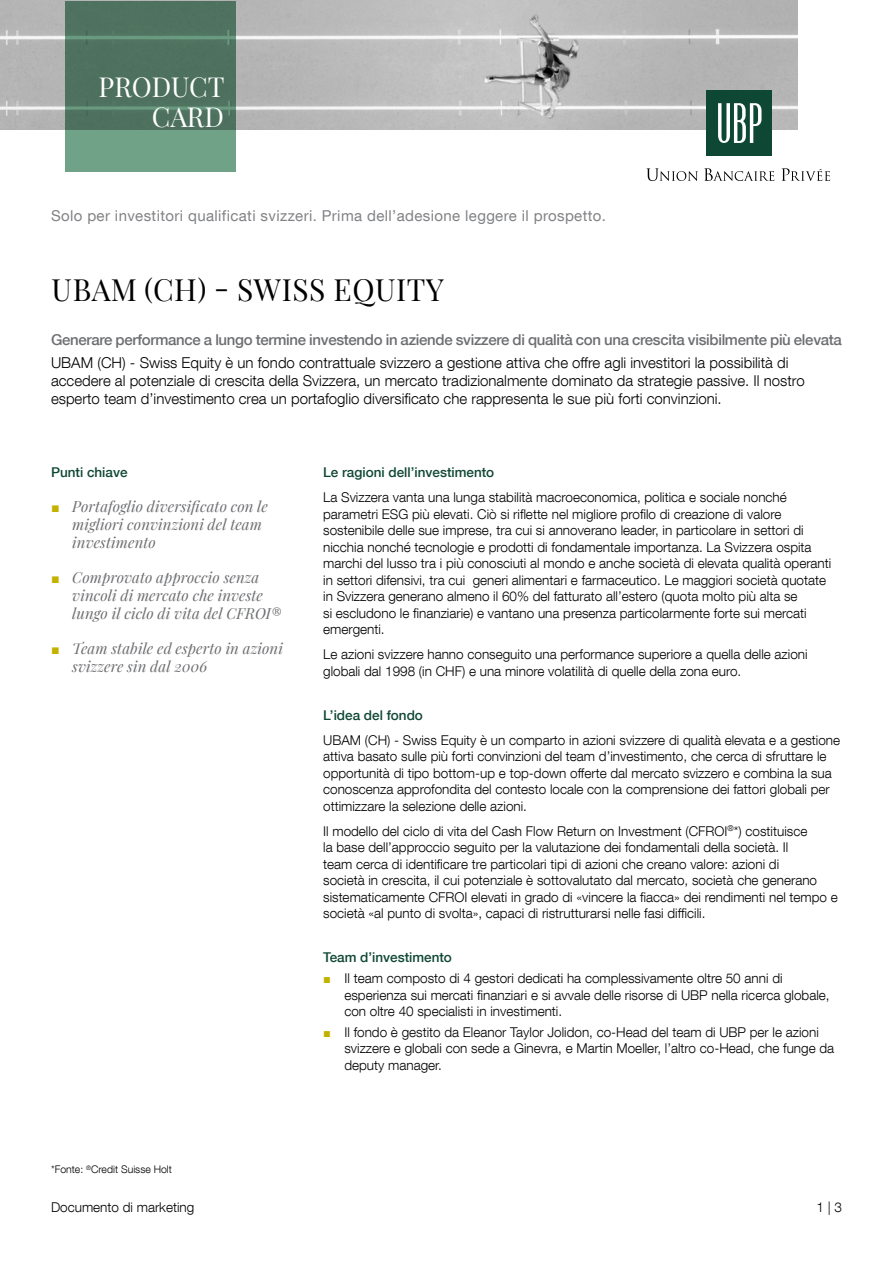
<style>
.page{position:relative;width:893px;height:1263px;background:#fff}
.page>*{position:absolute;margin:0;border:0;box-sizing:border-box;transform-origin:0 0}
.nom_du_fonds{font:30px "Playfair Display";letter-spacing:.02em;color:#000}
.t1{font:27px "Playfair Display";color:#fff}
.Texte_Intro{font:300 15px/18px "Helvetica Neue LT Com";color:#000}
.t2{font:italic 15px/18px "Playfair Display";letter-spacing:.005em;color:#6d6e71}
.Texte_Intro_65{font:500 15px "Helvetica Neue LT Com";letter-spacing:-.02em;color:#6d6e71}
.For_qualified_investor{font:15px "Helvetica Neue LT Com";letter-spacing:.025em;color:#808285}
.Texte{font:300 13.5px/16.5px "Helvetica Neue LT Com";color:#000}
.Titre_Niv_2{font:500 13.5px "Helvetica Neue LT Com";color:#0f4735}
.MARKETING_COMMUNICATION{font:300 13.5px "Helvetica Neue LT Com";color:#000}
.Légende{font:300 10.5px "Helvetica Neue LT Com";color:#000}
.s1{font-family:"Arial";font-style:normal;font-size:14.25px;color:#c3b100}
.s2{font-family:"Arial";font-weight:400;font-size:12.9px;color:#c3b100}
</style>
<div class="page">
<img style="left:0;top:0;width:797px;height:130px">
<svg style="left:65px;top:1px;width:170px;height:170px;background:#567f69"></svg>
<svg style="left:646px;top:168px;width:52px;height:13px"></svg>
<svg style="left:704px;top:168px;width:70px;height:13px"></svg>
<svg style="left:781px;top:168px;width:49px;height:13px"></svg>
<div style="left:706px;top:90px;width:66px;height:66px;background:#0f4735"></div>
<svg style="left:718px;top:103px;width:43px;height:40px"></svg>
<p class="t1" style="left:99px;top:66px;width:128px">PRODUCT</p>
<p class="t1" style="left:152px;top:96px;width:74px">CARD</p>
<p class="For_qualified_investor" style="left:51px;top:207px;width:556px">Solo per investitori qualificati svizzeri. Prima dell’adesione leggere il prospetto.</p>
<p class="nom_du_fonds" style="left:52px;top:267px;width:394px">UBAM (CH) - SWISS EQUITY</p>
<p class="Texte_Intro_65" style="left:51px;top:331px;width:792px">Generare performance a lungo termine investendo in aziende svizzere di qualità con una crescita visibilmente più elevata</p>
<p class="Texte_Intro" style="left:51px;top:353px;width:755px">UBAM (CH) - Swiss Equity è un fondo contrattuale svizzero a gestione attiva che offre agli investitori la possibilità di accedere al potenziale di crescita della Svizzera, un mercato tradizionalmente dominato da strategie passive. Il nostro esperto team d’investimento crea un portafoglio diversificato che rappresenta le sue più forti convinzioni.</p>
<p class="Titre_Niv_2" style="left:51px;top:464px;width:78px">Punti chiave</p>
<p class="t2" style="left:72px;top:497px;width:197px;text-indent:-21px"><span class="s1">■</span> Portafoglio diversificato con le migliori convinzioni del team investimento</p>
<p class="t2" style="left:72px;top:568px;width:211px;text-indent:-21px"><span class="s1">■</span> Comprovato approccio senza vincoli di mercato che investe lungo il ciclo di vita del CFROI®</p>
<p class="t2" style="left:72px;top:639px;width:212px;text-indent:-21px"><span class="s1">■</span> Team stabile ed esperto in azioni svizzere sin dal 2006</p>
<p class="Légende" style="left:51px;top:1163px;width:123px">*Fonte: <sup>®</sup>Credit Suisse Holt</p>
<p class="MARKETING_COMMUNICATION" style="left:51px;top:1199px;width:145px">Documento di marketing</p>
<p class="Titre_Niv_2" style="left:323px;top:464px;width:173px">Le ragioni dell’investimento</p>
<p class="Texte" style="left:323px;top:489px;width:510px">La Svizzera vanta una lunga stabilità macroeconomica, politica e sociale nonché parametri ESG più elevati. Ciò si riflette nel migliore profilo di creazione di valore sostenibile delle sue imprese, tra cui si annoverano leader, in particolare in settori di nicchia nonché tecnologie e prodotti di fondamentale importanza. La Svizzera ospita marchi del lusso tra i più conosciuti al mondo e anche società di elevata qualità operanti in settori difensivi, tra cui generi alimentari e farmaceutico. Le maggiori società quotate in Svizzera generano almeno il 60% del fatturato all’estero (quota molto più alta se<br>si escludono le finanziarie) e vantano una presenza particolarmente forte sui mercati emergenti.</p>
<p class="Texte" style="left:323px;top:646px;width:486px">Le azioni svizzere hanno conseguito una performance superiore a quella delle azioni globali dal 1998 (in CHF) e una minore volatilità di quelle della zona euro.</p>
<p class="Titre_Niv_2" style="left:323px;top:707px;width:101px">L’idea del fondo</p>
<p class="Texte" style="left:323px;top:732px;width:518px">UBAM (CH) - Swiss Equity è un comparto in azioni svizzere di qualità elevata e a gestione attiva basato sulle più forti convinzioni del team d’investimento, che cerca di sfruttare le opportunità di tipo bottom-up e top-down offerte dal mercato svizzero e combina la sua conoscenza approfondita del contesto locale con la comprensione dei fattori globali per ottimizzare la selezione delle azioni.</p>
<p class="Texte" style="left:323px;top:823px;width:516px">Il modello del ciclo di vita del Cash Flow Return on Investment (CFROI<sup>®</sup>*) costituisce<br>la base dell’approccio seguito per la valutazione dei fondamentali della società. Il<br>team cerca di identificare tre particolari tipi di azioni che creano valore: azioni di<br>società in crescita, il cui potenziale è sottovalutato dal mercato, società che generano sistematicamente CFROI elevati in grado di «vincere la fiacca» dei rendimenti nel tempo e società «al punto di svolta», capaci di ristrutturarsi nelle fasi difficili.</p>
<p class="Titre_Niv_2" style="left:323px;top:949px;width:130px">Team d’investimento</p>
<p class="Texte" style="left:344px;top:970px;width:487px;text-indent:-21px"><span class="s2">■</span> Il team composto di 4 gestori dedicati ha complessivamente oltre 50 anni di esperienza sui mercati finanziari e si avvale delle risorse di UBP nella ricerca globale, con oltre 40 specialisti in investimenti.</p>
<p class="Texte" style="left:344px;top:1024px;width:491px;text-indent:-21px"><span class="s2">■</span> Il fondo è gestito da Eleanor Taylor Jolidon, co-Head del team di UBP per le azioni svizzere e globali con sede a Ginevra, e Martin Moeller, l’altro co-Head, che funge da deputy manager.</p>
<p class="Texte" style="left:816px;top:1199px;width:27px">1 | 3</p>
</div>
